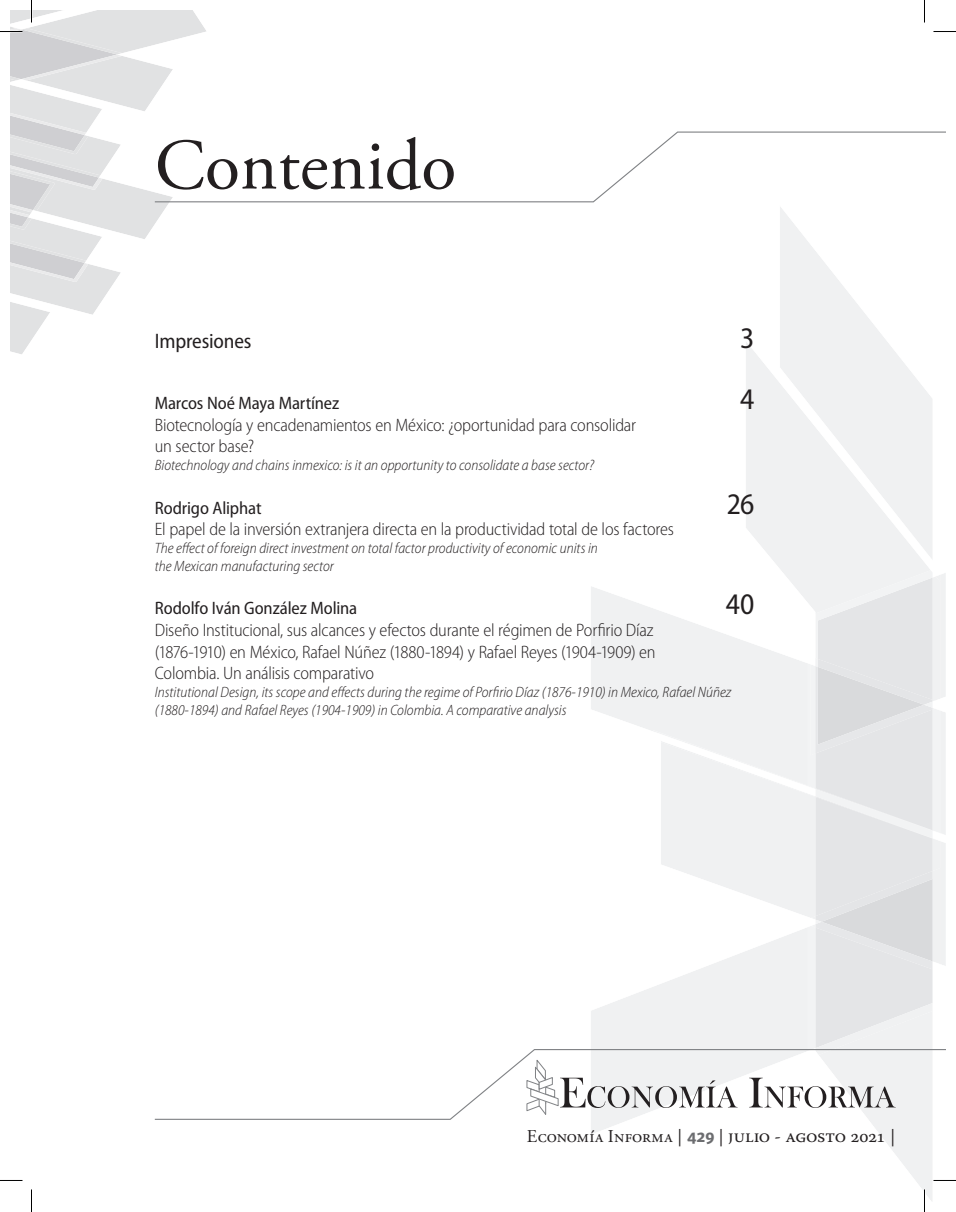
<style>
.page{position:relative;width:956px;height:1212px;background:#fff}
.page>*{position:absolute;margin:0;border:0;box-sizing:border-box;transform-origin:0 0}
.t1{font:72px "Adobe Garamond Pro";color:#231f20}
.t2{font:semi-condensed 30px "Myriad Pro";color:#231f20}
.t3{font:semi-condensed 21px "Myriad Pro";letter-spacing:-.01em;color:#231f20}
.t4{font:300 semi-condensed 18px/21.6px "Myriad Pro";letter-spacing:-.01em;color:#231f20}
.t5{font:semi-condensed 18px "Myriad Pro";letter-spacing:-.005em;color:#231f20}
.t6{font:18px "Warnock Pro";letter-spacing:-.02em;color:#231f20}
.t7{font:italic 300 semi-condensed 15px/18px "Myriad Pro";color:#231f20}
.s1{font-family:"Adobe Garamond Pro"}
.s2{font-family:"Karmina Sans";font-weight:700;color:#6c6d70}
</style>
<div class="page">
<svg style="left:780px;top:207px;width:89px;height:112px;fill:#f0f1f2"></svg>
<svg style="left:746px;top:319px;width:156px;height:42px;fill:#f0f1f2"></svg>
<svg style="left:216px;top:131px;width:730px;height:72px"></svg>
<svg style="left:154px;top:1056px;width:372px;height:64px"></svg>
<svg style="left:933px;top:31px;width:23px;height:1px"></svg>
<svg style="left:0;top:0;width:216px;height:354px"></svg>
<svg style="left:31px;top:1189px;width:1px;height:22px"></svg>
<svg style="left:924px;top:0;width:1px;height:22px"></svg>
<svg style="left:526px;top:361px;width:430px;height:850px"></svg>
<h1 class="t1" style="left:155px;top:122px;width:303px">Contenido</h1>
<h3 class="t3" style="left:155px;top:327px;width:98px">Impresiones</h3>
<h2 class="t2" style="left:740px;top:319px;width:16px">3</h2>
<p class="t5" style="left:155px;top:392px;width:186px">Marcos Noé Maya Martínez</p>
<h2 class="t2" style="left:740px;top:380px;width:16px">4</h2>
<p class="t4" style="left:155px;top:413px;width:483px">Biotecnología y encadenamientos en México: ¿oportunidad para consolidar un sector base?</p>
<p class="t7" style="left:155px;top:456px;width:441px">Biotechnology and chains inmexico: is it an opportunity to consolidate a base sector?</p>
<p class="t5" style="left:155px;top:496px;width:108px">Rodrigo Aliphat</p>
<h2 class="t2" style="left:727px;top:485px;width:29px">26</h2>
<p class="t4" style="left:155px;top:518px;width:521px">El papel de la inversión extranjera directa en la productividad total de los factores</p>
<p class="t7" style="left:155px;top:539px;width:445px">The effect of foreign direct investment on total factor productivity of economic units in the Mexican manufacturing sector</p>
<p class="t5" style="left:155px;top:597px;width:204px">Rodolfo Iván González Molina</p>
<h2 class="t2" style="left:726px;top:586px;width:30px">40</h2>
<p class="t4" style="left:155px;top:619px;width:502px">Diseño Institucional, sus alcances y efectos durante el régimen de Porfirio Díaz (1876-1910) en México, Rafael Núñez (1880-1894) y Rafael Reyes (1904-1909) en<br>Colombia. Un análisis comparativo</p>
<p class="t7" style="left:155px;top:683px;width:578px">Institutional Design, its scope and effects during the regime of Porfirio Díaz (1876-1910) in Mexico, Rafael Núñez (1880-1894) and Rafael Reyes (1904-1909) in Colombia. A comparative analysis</p>
<p class="t6" style="left:527px;top:1124px;width:370px"><span class="s1">Economía Informa</span> | <span class="s2">429</span> | julio - agosto 2021 |</p>
</div>
